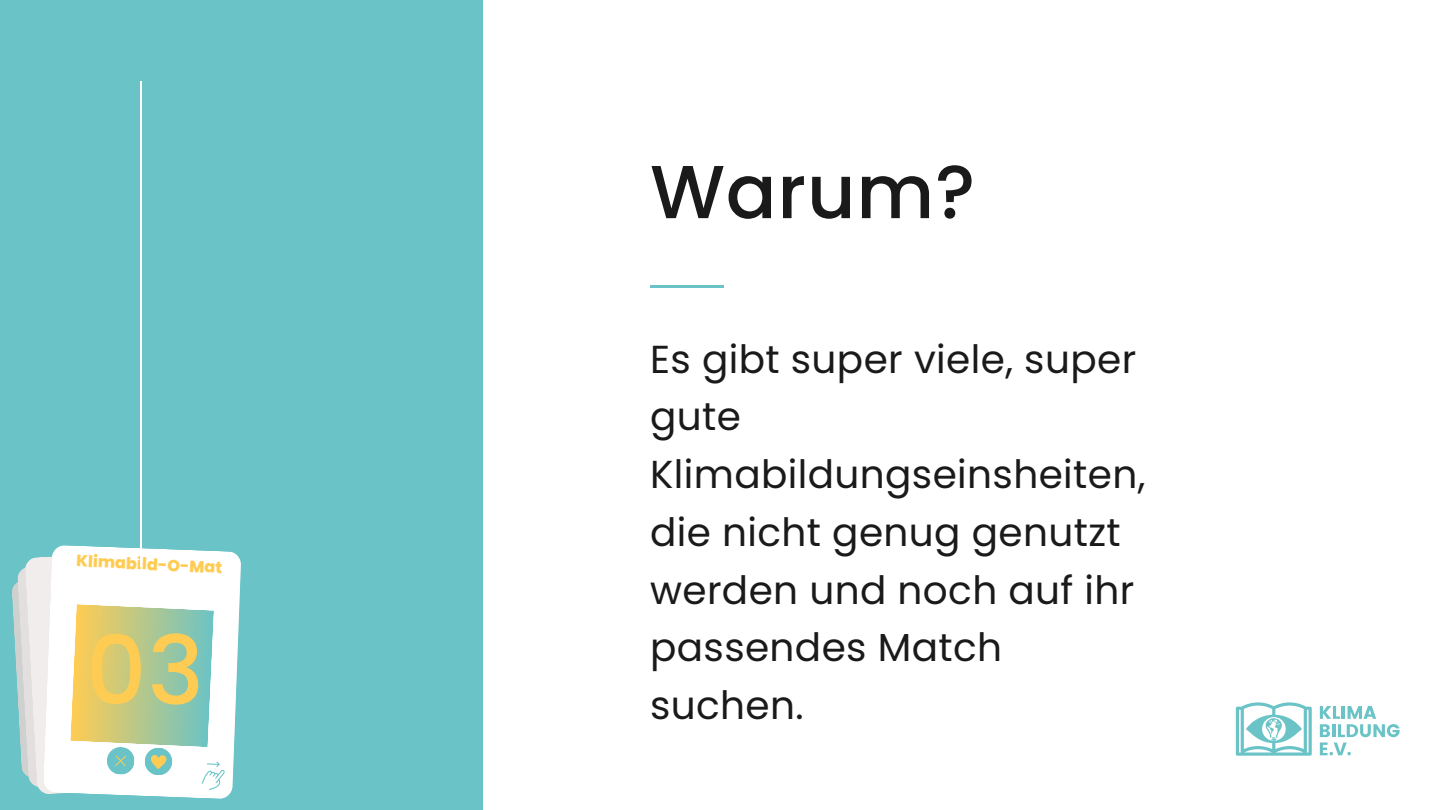
<style>
.page{position:relative;width:1440px;height:810px;background:#fff}
.page>*{position:absolute;margin:0;border:0;box-sizing:border-box;transform-origin:0 0}
.t1{font:500 95px "Poppins";color:#ffcc53}
.t2{font:500 75px "Poppins";letter-spacing:.01em;color:#1a1a1a}
.t3{font:39px/57.8px "Poppins";letter-spacing:.01em;color:#1a1a1a}
.t4{font:800 16.2px "Poppins";color:#ffcc53}
</style>
<div class="page">
<div style="left:0;top:0;width:483px;height:810px;background:#6ac3c6"></div>
<svg style="left:53px;top:545px;width:188px;height:254px;fill:#fff"></svg>
<svg style="left:12px;top:552px;width:213px;height:242px;background:#d7e3cd"></svg>
<hr style="left:140px;top:81px;width:1px;height:486px;background:#fff">
<svg style="left:1320px;top:706px;width:80px;height:49px"></svg>
<svg style="left:1236px;top:702px;width:76px;height:54px"></svg>
<hr style="left:650px;top:286px;width:74px;height:2px;background:#6ac3c6">
<p class="t4" style="left:77px;top:549px;width:148px;rotate:3deg">Klimabild-O-Mat</p>
<h1 class="t1" style="left:86px;top:605px;width:120px">03</h1>
<h2 class="t2" style="left:650px;top:139px;width:327px">Warum?</h2>
<p class="t3" style="left:650px;top:330px;width:497px">Es gibt super viele, super gute<br>Klimabildungseinsheiten, die nicht genug genutzt werden und noch auf ihr passendes Match suchen.</p>
</div>
